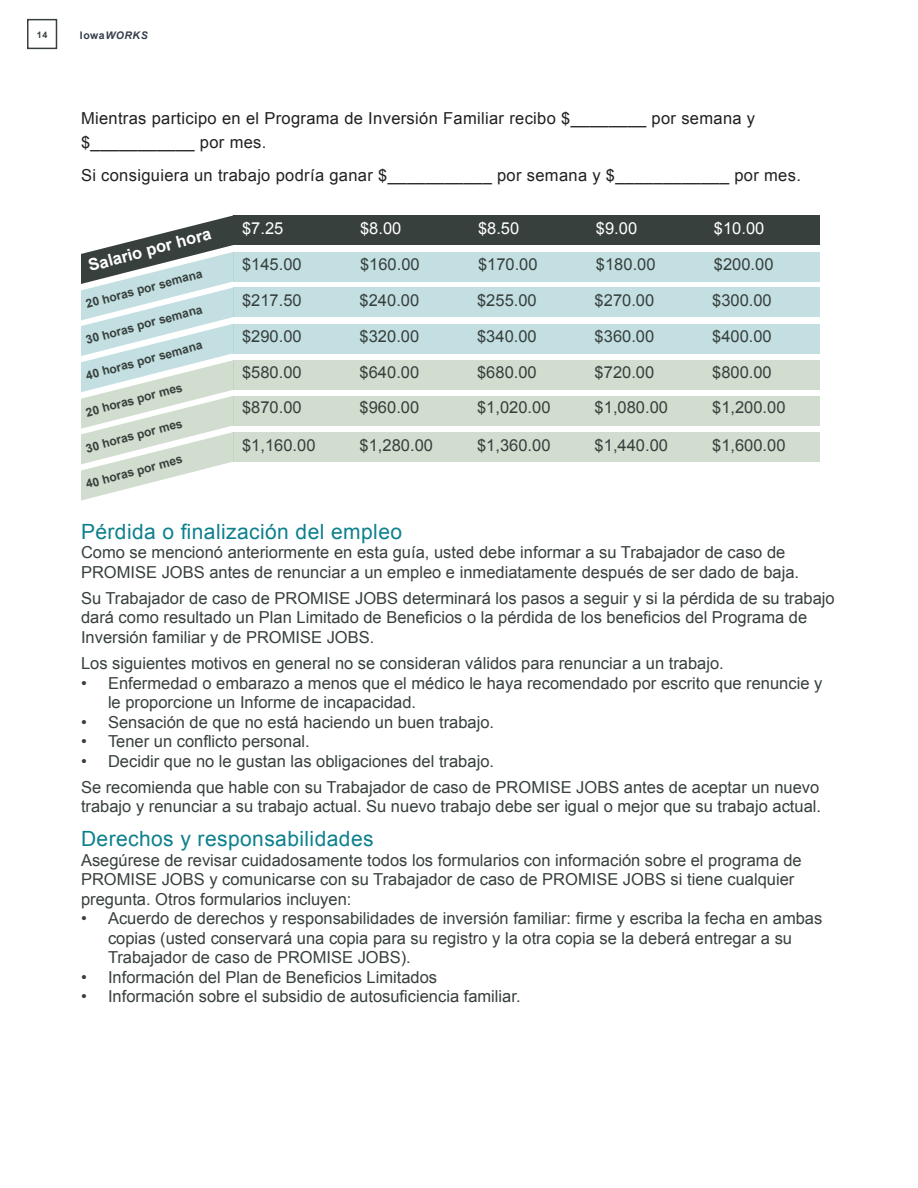
<style>
.page{position:relative;width:918px;height:1188px;background:#fff}
.page>*{position:absolute;margin:0;border:0;box-sizing:border-box;transform-origin:0 0}
.Bullets{font:21px "Arial";letter-spacing:.02em;color:#0d808d}
.Bullets-2{font:16.5px/19.5px "Arial";color:#37403c}
.Bullets-3{font:16.5px/24px "Arial";letter-spacing:.02em;color:#231f20}
.t1{font:16.5px "Arial";color:#fff}
.t2{font:700 16.5px "Arial";color:#fff}
.t3{font:700 12px "Arial";color:#37403c}
.t4{font:italic 700 10.5px "Arial";letter-spacing:.05em;color:#363e4b}
.t5{font:700 9px "Arial";color:#37403c}
.s1{font-style:normal}
</style>
<div class="page">
<div style="left:27px;top:19px;width:30px;height:30px;border:2px solid #37403c"></div>
<svg style="left:81px;top:215px;width:152px;height:286px"></svg>
<div style="left:233px;top:215px;width:587px;height:30px;background:#37403c"></div>
<div style="left:233px;top:360px;width:587px;height:30px;background:#d1ddce"></div>
<div style="left:233px;top:396px;width:587px;height:29px;background:#d1ddce"></div>
<div style="left:233px;top:432px;width:587px;height:30px;background:#d1ddce"></div>
<div style="left:233px;top:252px;width:587px;height:29px;background:#c3dfe2"></div>
<div style="left:233px;top:288px;width:587px;height:29px;background:#c3dfe2"></div>
<div style="left:233px;top:324px;width:587px;height:29px;background:#c3dfe2"></div>
<p class="t5" style="left:37px;top:29px;width:12px">14</p>
<p class="t4" style="left:80px;top:29px;width:69px"><span class="s1">Iowa</span>WORKS</p>
<p class="Bullets-3" style="left:81px;top:107px;width:676px">Mientras participo en el Programa de Inversión Familiar recibo $________ por semana y $___________ por mes.</p>
<p class="Bullets-3" style="left:81px;top:164px;width:721px">Si consiguiera un trabajo podría ganar $___________ por semana y $____________ por mes.</p>
<p class="t2" style="left:86px;top:255px;width:128px;rotate:-15deg">Salario por hora</p>
<p class="t3" style="left:84px;top:296px;width:122px;rotate:-15deg">20 horas por semana</p>
<p class="t3" style="left:84px;top:332px;width:122px;rotate:-15deg">30 horas por semana</p>
<p class="t3" style="left:84px;top:368px;width:122px;rotate:-15deg">40 horas por semana</p>
<p class="t3" style="left:84px;top:405px;width:101px;rotate:-15deg">20 horas por mes</p>
<p class="t3" style="left:84px;top:441px;width:101px;rotate:-15deg">30 horas por mes</p>
<p class="t3" style="left:84px;top:477px;width:101px;rotate:-15deg">40 horas por mes</p>
<p class="t1" style="left:242px;top:218px;width:43px">$7.25</p>
<p class="t1" style="left:360px;top:218px;width:43px">$8.00</p>
<p class="t1" style="left:478px;top:218px;width:43px">$8.50</p>
<p class="t1" style="left:596px;top:218px;width:43px">$9.00</p>
<p class="t1" style="left:714px;top:218px;width:52px">$10.00</p>
<p class="Bullets-2" style="left:242px;top:255px;width:61px">$145.00</p>
<p class="Bullets-2" style="left:360px;top:255px;width:61px">$160.00</p>
<p class="Bullets-2" style="left:478px;top:255px;width:61px">$170.00</p>
<p class="Bullets-2" style="left:596px;top:255px;width:61px">$180.00</p>
<p class="Bullets-2" style="left:714px;top:255px;width:61px">$200.00</p>
<p class="Bullets-2" style="left:242px;top:291px;width:61px">$217.50</p>
<p class="Bullets-2" style="left:360px;top:291px;width:61px">$240.00</p>
<p class="Bullets-2" style="left:477px;top:291px;width:61px">$255.00</p>
<p class="Bullets-2" style="left:595px;top:291px;width:61px">$270.00</p>
<p class="Bullets-2" style="left:712px;top:291px;width:61px">$300.00</p>
<p class="Bullets-2" style="left:242px;top:327px;width:61px">$290.00</p>
<p class="Bullets-2" style="left:360px;top:327px;width:61px">$320.00</p>
<p class="Bullets-2" style="left:477px;top:327px;width:61px">$340.00</p>
<p class="Bullets-2" style="left:595px;top:327px;width:61px">$360.00</p>
<p class="Bullets-2" style="left:712px;top:327px;width:61px">$400.00</p>
<p class="Bullets-2" style="left:242px;top:363px;width:61px">$580.00</p>
<p class="Bullets-2" style="left:360px;top:363px;width:61px">$640.00</p>
<p class="Bullets-2" style="left:477px;top:363px;width:61px">$680.00</p>
<p class="Bullets-2" style="left:595px;top:363px;width:61px">$720.00</p>
<p class="Bullets-2" style="left:712px;top:363px;width:61px">$800.00</p>
<p class="Bullets-2" style="left:242px;top:398px;width:61px">$870.00</p>
<p class="Bullets-2" style="left:360px;top:398px;width:61px">$960.00</p>
<p class="Bullets-2" style="left:477px;top:398px;width:75px">$1,020.00</p>
<p class="Bullets-2" style="left:595px;top:398px;width:75px">$1,080.00</p>
<p class="Bullets-2" style="left:712px;top:398px;width:75px">$1,200.00</p>
<p class="Bullets-2" style="left:242px;top:436px;width:75px">$1,160.00</p>
<p class="Bullets-2" style="left:360px;top:436px;width:75px">$1,280.00</p>
<p class="Bullets-2" style="left:477px;top:436px;width:75px">$1,360.00</p>
<p class="Bullets-2" style="left:595px;top:436px;width:75px">$1,440.00</p>
<p class="Bullets-2" style="left:712px;top:436px;width:75px">$1,600.00</p>
<p class="Bullets" style="left:81px;top:518px;width:323px">Pérdida o finalización del empleo</p>
<p class="Bullets-2" style="left:81px;top:543px;width:720px">Como se mencionó anteriormente en esta guía, usted debe informar a su Trabajador de caso de<br>PROMISE JOBS antes de renunciar a un empleo e inmediatamente después de ser dado de baja.</p>
<p class="Bullets-2" style="left:81px;top:589px;width:755px">Su Trabajador de caso de PROMISE JOBS determinará los pasos a seguir y si la pérdida de su trabajo dará como resultado un Plan Limitado de Beneficios o la pérdida de los beneficios del Programa de<br>Inversión familiar y de PROMISE JOBS.</p>
<p class="Bullets-2" style="left:81px;top:654px;width:644px">Los siguientes motivos en general no se consideran válidos para renunciar a un trabajo.</p>
<p class="Bullets-2" style="left:108px;top:673px;width:716px;text-indent:-27px">• Enfermedad o embarazo a menos que el médico le haya recomendado por escrito que renuncie y le proporcione un Informe de incapacidad.</p>
<p class="Bullets-2" style="left:81px;top:712px;width:415px">• Sensación de que no está haciendo un buen trabajo.</p>
<p class="Bullets-2" style="left:81px;top:732px;width:230px">• Tener un conflicto personal.</p>
<p class="Bullets-2" style="left:81px;top:751px;width:415px">• Decidir que no le gustan las obligaciones del trabajo.</p>
<p class="Bullets-2" style="left:81px;top:778px;width:742px">Se recomienda que hable con su Trabajador de caso de PROMISE JOBS antes de aceptar un nuevo trabajo y renunciar a su trabajo actual. Su nuevo trabajo debe ser igual o mejor que su trabajo actual.</p>
<p class="Bullets" style="left:81px;top:825px;width:294px">Derechos y responsabilidades</p>
<p class="Bullets-2" style="left:81px;top:850px;width:722px">Asegúrese de revisar cuidadosamente todos los formularios con información sobre el programa de<br>PROMISE JOBS y comunicarse con su Trabajador de caso de PROMISE JOBS si tiene cualquier pregunta. Otros formularios incluyen:</p>
<p class="Bullets-2" style="left:108px;top:909px;width:716px;text-indent:-27px">• Acuerdo de derechos y responsabilidades de inversión familiar: firme y escriba la fecha en ambas copias (usted conservará una copia para su registro y la otra copia se la deberá entregar a su<br>Trabajador de caso de PROMISE JOBS).</p>
<p class="Bullets-2" style="left:81px;top:967px;width:358px">• Información del Plan de Beneficios Limitados</p>
<p class="Bullets-2" style="left:81px;top:987px;width:441px">• Información sobre el subsidio de autosuficiencia familiar.</p>
</div>
